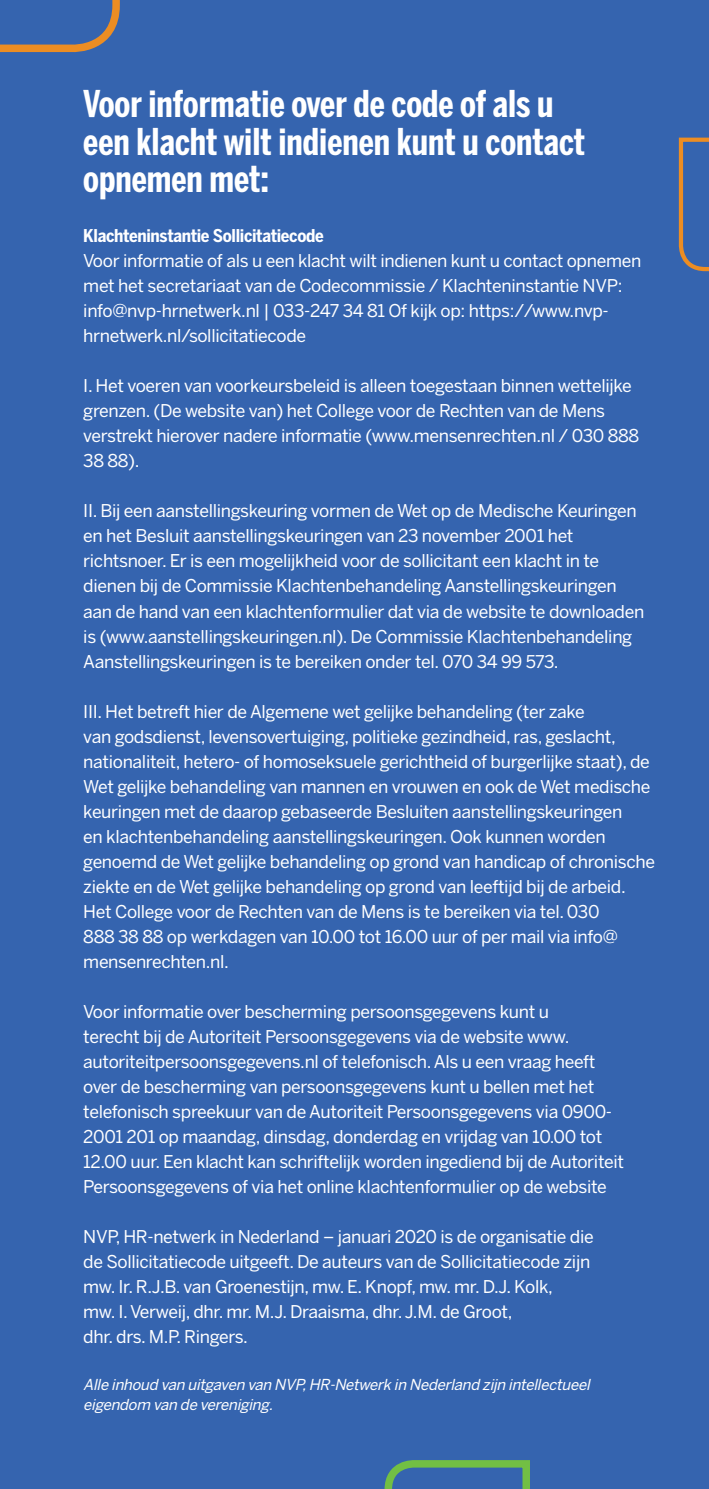
<style>
.page{position:relative;width:709px;height:1489px;background:#fff}
.page>*{position:absolute;margin:0;border:0;box-sizing:border-box;transform-origin:0 0}
.t1{font:700 36.5px/37.5px "Benton Sans Comp";color:#fff}
.t2{font:17.5px/25px "Benton Sans";letter-spacing:-.02em;color:#fff}
.t3{font:700 condensed 17.5px "Benton Sans";letter-spacing:-.02em;color:#fff}
.t4{font:italic 15px/20px "Benton Sans";color:#fff}
</style>
<div class="page">
<div style="left:0;top:0;width:709px;height:1488px;background:#3564af"></div>
<svg style="left:678px;top:137px;width:31px;height:135px"></svg>
<svg style="left:0;top:0;width:120px;height:53px"></svg>
<svg style="left:384px;top:1460px;width:146px;height:28px"></svg>
<h1 class="t1" style="left:83px;top:85px;width:503px">Voor informatie over de code of als u een klacht wilt indienen kunt u contact opnemen met:</h1>
<p class="t3" style="left:83px;top:225px;width:242px">Klachteninstantie Sollicitatiecode</p>
<p class="t2" style="left:83px;top:248px;width:559px">Voor informatie of als u een klacht wilt indienen kunt u contact opnemen met het secretariaat van de Codecommissie / Klachteninstantie NVP: info@nvp-hrnetwerk.nl | 033-247 34 81 Of kijk op: https://www.nvp&shy;hrnetwerk.nl/sollicitatiecode</p>
<p class="t2" style="left:83px;top:373px;width:557px">I. Het voeren van voorkeursbeleid is alleen toegestaan binnen wettelijke grenzen. (De website van) het College voor de Rechten van de Mens verstrekt hierover nadere informatie (www.mensenrechten.nl / 030 888<br>38 88).</p>
<p class="t2" style="left:83px;top:498px;width:562px">II. Bij een aanstellingskeuring vormen de Wet op de Medische Keuringen en het Besluit aanstellingskeuringen van 23 november 2001 het richtsnoer. Er is een mogelijkheid voor de sollicitant een klacht in te dienen bij de Commissie Klachtenbehandeling Aanstellingskeuringen aan de hand van een klachtenformulier dat via de website te downloaden is (www.aanstellingskeuringen.nl). De Commissie Klachtenbehandeling Aanstellingskeuringen is te bereiken onder tel. 070 34 99 573.</p>
<p class="t2" style="left:83px;top:698px;width:573px">III. Het betreft hier de Algemene wet gelijke behandeling (ter zake<br>van godsdienst, levensovertuiging, politieke gezindheid, ras, geslacht, nationaliteit, hetero- of homoseksuele gerichtheid of burgerlijke staat), de Wet gelijke behandeling van mannen en vrouwen en ook de Wet medische keuringen met de daarop gebaseerde Besluiten aanstellingskeuringen<br>en klachtenbehandeling aanstellingskeuringen. Ook kunnen worden genoemd de Wet gelijke behandeling op grond van handicap of chronische ziekte en de Wet gelijke behandeling op grond van leeftijd bij de arbeid.<br>Het College voor de Rechten van de Mens is te bereiken via tel. 030<br>888 38 88 op werkdagen van 10.00 tot 16.00 uur of per mail via info@ mensenrechten.nl.</p>
<p class="t2" style="left:83px;top:998px;width:542px">Voor informatie over bescherming persoonsgegevens kunt u<br>terecht bij de Autoriteit Persoonsgegevens via de website www. autoriteitpersoonsgegevens.nl of telefonisch. Als u een vraag heeft over de bescherming van persoonsgegevens kunt u bellen met het telefonisch spreekuur van de Autoriteit Persoonsgegevens via 0900- 2001 201 op maandag, dinsdag, donderdag en vrijdag van 10.00 tot 12.00 uur. Een klacht kan schriftelijk worden ingediend bij de Autoriteit Persoonsgegevens of via het online klachtenformulier op de website</p>
<p class="t2" style="left:83px;top:1223px;width:512px">NVP, HR-netwerk in Nederland – januari 2020 is de organisatie die de Sollicitatiecode uitgeeft. De auteurs van de Sollicitatiecode zijn mw. Ir. R.J.B. van Groenestijn, mw. E. Knopf, mw. mr. D.J. Kolk,<br>mw. I. Verweij, dhr. mr. M.J. Draaisma, dhr. J.M. de Groot,<br>dhr. drs. M.P. Ringers.</p>
<p class="t4" style="left:83px;top:1374px;width:511px">Alle inhoud van uitgaven van NVP,HR-Netwerk in Nederland zijn intellectueel eigendom van de vereniging.</p>
</div>
